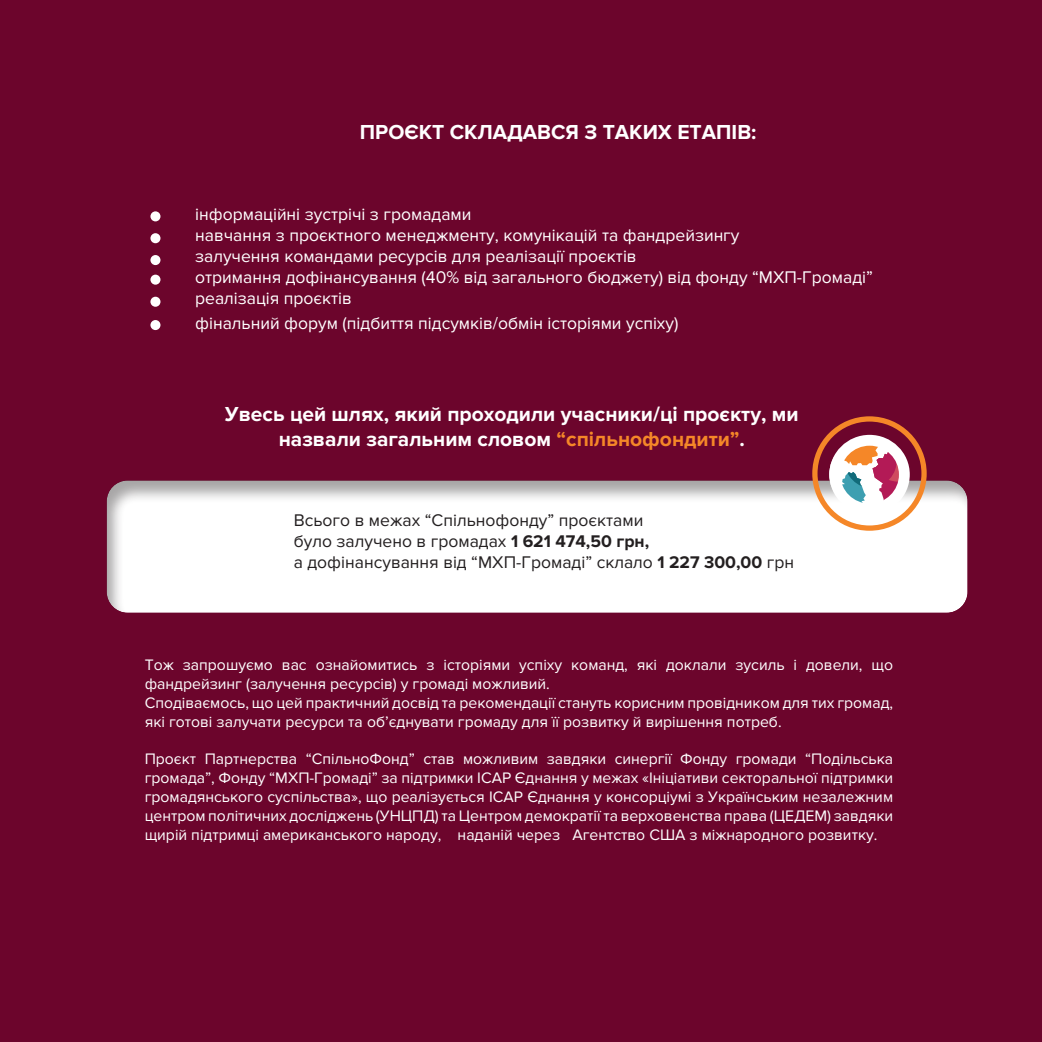
<style>
.page{position:relative;width:1042px;height:1042px;background:#6c052c}
.page>*{position:absolute;margin:0;border:0;box-sizing:border-box;transform-origin:0 0}
.t1{font:700 21px/25.2px "Proxima Nova";color:#fff;text-align:center}
.t2{font:17.5px "Proxima Nova";color:#fff}
.t3{font:17.5px "Proxima Nova";color:#231f20}
.t4{font:15.75px/18.9px "Proxima Nova";color:#fff}
.s1{color:#f58728}
.s2{font-weight:700}
</style>
<div class="page">
<div style="left:104px;top:478px;width:865px;height:135px;background:#231f20;opacity:.4"></div>
<div style="left:812px;top:416px;width:114px;height:115px;border:5px solid #f58728;border-radius:50%"></div>
<svg style="left:829px;top:435px;width:81px;height:79px;background:#d7b7bb"></svg>
<div style="left:150px;top:297px;width:10px;height:10px;background:#fff;border-radius:50%"></div>
<div style="left:150px;top:275px;width:10px;height:10px;background:#fff;border-radius:50%"></div>
<div style="left:150px;top:255px;width:10px;height:10px;background:#fff;border-radius:50%"></div>
<div style="left:150px;top:233px;width:10px;height:10px;background:#fff;border-radius:50%"></div>
<div style="left:150px;top:211px;width:10px;height:10px;background:#fff;border-radius:50%"></div>
<div style="left:150px;top:320px;width:10px;height:10px;background:#fff;border-radius:50%"></div>
<p class="t1" style="left:360px;top:120px;width:398px">ПРОЄКТ СКЛАДАВСЯ З ТАКИХ ЕТАПІВ:</p>
<p class="t2" style="left:195px;top:204px;width:278px">інформаційні зустрічі з громадами</p>
<p class="t2" style="left:195px;top:225px;width:546px">навчання з проєктного менеджменту, комунікацій та фандрейзингу</p>
<p class="t2" style="left:195px;top:246px;width:443px">залучення командами ресурсів для реалізації проєктів</p>
<p class="t2" style="left:195px;top:267px;width:679px">отримання дофінансування (40% від загального бюджету) від фонду “МХП-Громаді”</p>
<p class="t2" style="left:195px;top:288px;width:158px">реалізація проєктів</p>
<p class="t2" style="left:195px;top:313px;width:485px">фінальний форум (підбиття підсумків/обмін історіями успіху)</p>
<p class="t1" style="left:225px;top:401px;width:575px">Увесь цей шлях, який проходили учасники/ці проєкту, ми назвали загальним словом <span class="s1">“спільнофондити”</span>.</p>
<p class="t3" style="left:294px;top:510px;width:351px">Всього в межах “Спільнофонду” проєктами</p>
<p class="t3" style="left:294px;top:531px;width:357px">було залучено в громадах <span class="s2">1 621 474,50 грн,</span></p>
<p class="t3" style="left:294px;top:552px;width:502px">а дофінансування від “МХП-Громаді” склало <span class="s2">1 227 300,00</span> грн</p>
<p class="t4" style="left:145px;top:655px;width:750px">Тож запрошуємо вас ознайомитись з історіями успіху команд, які доклали зусиль і довели, що фандрейзинг (залучення ресурсів) у громаді можливий.</p>
<p class="t4" style="left:145px;top:693px;width:750px">Сподіваємось, що цей практичний досвід та рекомендації стануть корисним провідником для тих громад, які готові залучати ресурси та об’єднувати громаду для її розвитку й вирішення потреб.</p>
<p class="t4" style="left:145px;top:750px;width:750px;text-align:justify">Проєкт Партнерства “СпільноФонд” став можливим завдяки синергії Фонду громади “Подільська громада”, Фонду “МХП-Громаді” за підтримки ІСАР Єднання у межах «Ініціативи секторальної підтримки громадянського суспільства», що реалізується ІСАР Єднання у консорціумі з Українським незалежним центром політичних досліджень (УНЦПД) та Центром демократії та верховенства права (ЦЕДЕМ) завдяки щирій підтримці американського народу, наданій через Агентство США з міжнародного розвитку.</p>
</div>
